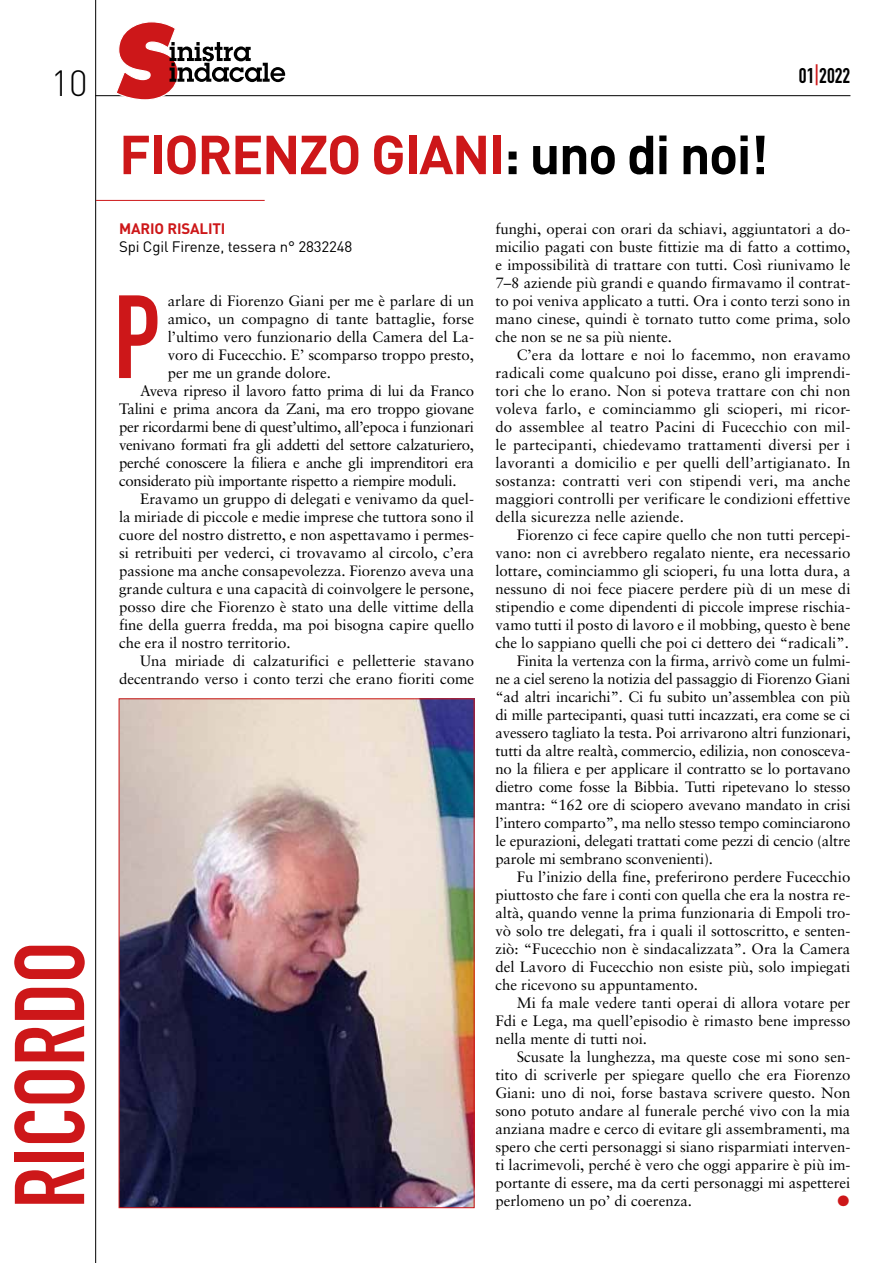
<style>
.page{position:relative;width:893px;height:1263px;background:#fff}
.page>*{position:absolute;margin:0;border:0;box-sizing:border-box;transform-origin:0 0}
.t1{font:116.1px "DIN Engschrift Std";color:#cd1719}
.t2{font:97.35px "DIN Engschrift Std";color:#cd1719}
.t3{font:700 54px "DIN";letter-spacing:-.03em;color:#cd1719}
.t4{font:300 36px "DIN";color:#000}
.t5{font:21px "DIN Engschrift Std";color:#000}
.t6{font:15px/18px "Sabon";color:#000;text-align:justify}
.t7{font:15px "Sabon";letter-spacing:-.02em;color:#000}
.t8{font:15px "DIN";letter-spacing:-.01em;color:#000}
.t9{font:700 15px "DIN";letter-spacing:-.01em;color:#cd1719}
.t10{font:15px "Zapf Dingbats";color:#cd1719}
.s1{color:#000}
.s2{color:#cd1719}
</style>
<div class="page">
<hr style="left:95px;top:95px;width:755px;height:1px;background:#000">
<svg style="left:115px;top:22px;width:170px;height:78px"></svg>
<hr style="left:95px;top:0;width:1px;height:1263px;background:#000">
<hr style="left:96px;top:200px;width:169px;height:1px;background:#cd1719">
<img style="left:121px;top:700px;width:351px;height:506px">
<h3 class="t4" style="left:51px;top:61px;width:39px">10</h3>
<h2 class="t2" style="left:-7px;top:1208px;width:268px;rotate:-90deg">RICORDO</h2>
<h3 class="t3" style="left:119px;top:119px;width:651px">FIORENZO GIANI<span class="s1">: uno di noi!</span></h3>
<h3 class="t5" style="left:799px;top:63px;width:53px">01<span class="s2">|</span>2022</h3>
<p class="t9" style="left:119px;top:219px;width:108px">MARIO RISALITI</p>
<p class="t8" style="left:119px;top:237px;width:235px">Spi Cgil Firenze, tessera n° 2832248</p>
<h1 class="t1" style="left:113px;top:269px;width:49px">P</h1>
<p class="t6" style="left:168px;top:292px;width:308px">arlare di Fiorenzo Giani per me è parlare di un</p>
<p class="t6" style="left:168px;top:310px;width:308px">amico, un compagno di tante battaglie, forse</p>
<p class="t6" style="left:168px;top:328px;width:308px">l’ultimo vero funzionario della Camera del La-</p>
<p class="t6" style="left:168px;top:346px;width:308px">voro di Fucecchio. E’ scomparso troppo presto,</p>
<p class="t6" style="left:168px;top:364px;width:165px">per me un grande dolore.</p>
<p class="t7" style="left:140px;top:382px;width:335px">Aveva ripreso il lavoro fatto prima di lui da Franco</p>
<p class="t7" style="left:119px;top:400px;width:357px">Talini e prima ancora da Zani, ma ero troppo giovane</p>
<p class="t7" style="left:119px;top:418px;width:357px">per ricordarmi bene di quest’ultimo, all’epoca i funzionari</p>
<p class="t7" style="left:119px;top:436px;width:357px">venivano formati fra gli addetti del settore calzaturiero,</p>
<p class="t7" style="left:119px;top:454px;width:357px">perché conoscere la filiera e anche gli imprenditori era</p>
<p class="t7" style="left:119px;top:472px;width:339px">considerato più importante rispetto a riempire moduli.</p>
<p class="t6" style="left:140px;top:490px;width:335px">Eravamo un gruppo di delegati e venivamo da quel-</p>
<p class="t6" style="left:119px;top:508px;width:356px">la miriade di piccole e medie imprese che tuttora sono il</p>
<p class="t6" style="left:119px;top:526px;width:357px">cuore del nostro distretto, e non aspettavamo i permes-</p>
<p class="t6" style="left:119px;top:544px;width:357px">si retribuiti per vederci, ci trovavamo al circolo, c’era</p>
<p class="t6" style="left:119px;top:562px;width:357px">passione ma anche consapevolezza. Fiorenzo aveva una</p>
<p class="t6" style="left:119px;top:580px;width:357px">grande cultura e una capacità di coinvolgere le persone,</p>
<p class="t6" style="left:119px;top:598px;width:357px">posso dire che Fiorenzo è stato una delle vittime della</p>
<p class="t6" style="left:119px;top:616px;width:357px">fine della guerra fredda, ma poi bisogna capire quello</p>
<p class="t6" style="left:119px;top:634px;width:173px">che era il nostro territorio.</p>
<p class="t6" style="left:140px;top:652px;width:335px">Una miriade di calzaturifici e pelletterie stavano</p>
<p class="t6" style="left:119px;top:670px;width:357px">decentrando verso i conto terzi che erano fioriti come</p>
<p class="t6" style="left:495px;top:220px;width:357px">funghi, operai con orari da schiavi, aggiuntatori a do&shy;micilio pagati con buste fittizie ma di fatto a cottimo, e impossibilità di trattare con tutti. Così riunivamo le 7–8 aziende più grandi e quando firmavamo il contrat&shy;to poi veniva applicato a tutti. Ora i conto terzi sono in mano cinese, quindi è tornato tutto come prima, solo che non se ne sa più niente.</p>
<p class="t6" style="left:495px;top:346px;width:357px;text-indent:21px">C’era da lottare e noi lo facemmo, non eravamo radicali come qualcuno poi disse, erano gli imprendi&shy;tori che lo erano. Non si poteva trattare con chi non voleva farlo, e cominciammo gli scioperi, mi ricor&shy;do assemblee al teatro Pacini di Fucecchio con mil&shy;le partecipanti, chiedevamo trattamenti diversi per i lavoranti a domicilio e per quelli dell’artigianato. In sostanza: contratti veri con stipendi veri, ma anche maggiori controlli per verificare le condizioni effettive della sicurezza nelle aziende.</p>
<p class="t6" style="left:517px;top:526px;width:335px">Fiorenzo ci fece capire quello che non tutti percepi-</p>
<p class="t6" style="left:495px;top:544px;width:357px">vano: non ci avrebbero regalato niente, era necessario</p>
<p class="t6" style="left:495px;top:562px;width:357px">lottare, cominciammo gli scioperi, fu una lotta dura, a</p>
<p class="t6" style="left:495px;top:580px;width:357px">nessuno di noi fece piacere perdere più di un mese di</p>
<p class="t6" style="left:495px;top:598px;width:357px">stipendio e come dipendenti di piccole imprese rischia-</p>
<p class="t6" style="left:495px;top:616px;width:357px">vamo tutti il posto di lavoro e il mobbing, questo è bene</p>
<p class="t6" style="left:495px;top:634px;width:355px">che lo sappiano quelli che poi ci dettero dei “radicali”.</p>
<p class="t6" style="left:517px;top:652px;width:335px">Finita la vertenza con la firma, arrivò come un fulmi-</p>
<p class="t6" style="left:495px;top:670px;width:357px">ne a ciel sereno la notizia del passaggio di Fiorenzo Giani</p>
<p class="t6" style="left:495px;top:688px;width:357px">“ad altri incarichi”. Ci fu subito un’assemblea con più</p>
<p class="t6" style="left:495px;top:706px;width:357px">di mille partecipanti, quasi tutti incazzati, era come se ci</p>
<p class="t6" style="left:495px;top:724px;width:357px">avessero tagliato la testa. Poi arrivarono altri funzionari,</p>
<p class="t6" style="left:495px;top:742px;width:357px">tutti da altre realtà, commercio, edilizia, non conosceva-</p>
<p class="t6" style="left:495px;top:760px;width:357px">no la filiera e per applicare il contratto se lo portavano</p>
<p class="t6" style="left:495px;top:778px;width:357px">dietro come fosse la Bibbia. Tutti ripetevano lo stesso</p>
<p class="t6" style="left:495px;top:796px;width:357px">mantra: “162 ore di sciopero avevano mandato in crisi</p>
<p class="t6" style="left:495px;top:814px;width:357px">l’intero comparto”, ma nello stesso tempo cominciarono</p>
<p class="t6" style="left:495px;top:832px;width:357px">le epurazioni, delegati trattati come pezzi di cencio (altre</p>
<p class="t6" style="left:495px;top:850px;width:219px">parole mi sembrano sconvenienti).</p>
<p class="t6" style="left:517px;top:868px;width:335px">Fu l’inizio della fine, preferirono perdere Fucecchio</p>
<p class="t6" style="left:495px;top:886px;width:357px">piuttosto che fare i conti con quella che era la nostra re-</p>
<p class="t6" style="left:495px;top:904px;width:357px">altà, quando venne la prima funzionaria di Empoli tro-</p>
<p class="t6" style="left:495px;top:922px;width:357px">vò solo tre delegati, fra i quali il sottoscritto, e senten-</p>
<p class="t6" style="left:495px;top:940px;width:357px">ziò: “Fucecchio non è sindacalizzata”. Ora la Camera</p>
<p class="t6" style="left:495px;top:958px;width:357px">del Lavoro di Fucecchio non esiste più, solo impiegati</p>
<p class="t6" style="left:495px;top:976px;width:204px">che ricevono su appuntamento.</p>
<p class="t6" style="left:517px;top:994px;width:335px">Mi fa male vedere tanti operai di allora votare per</p>
<p class="t6" style="left:495px;top:1012px;width:357px">Fdi e Lega, ma quell’episodio è rimasto bene impresso</p>
<p class="t6" style="left:495px;top:1030px;width:153px">nella mente di tutti noi.</p>
<p class="t6" style="left:517px;top:1048px;width:335px">Scusate la lunghezza, ma queste cose mi sono sen-</p>
<p class="t6" style="left:495px;top:1066px;width:357px">tito di scriverle per spiegare quello che era Fiorenzo</p>
<p class="t6" style="left:495px;top:1084px;width:357px">Giani: uno di noi, forse bastava scrivere questo. Non</p>
<p class="t6" style="left:495px;top:1102px;width:357px">sono potuto andare al funerale perché vivo con la mia</p>
<p class="t6" style="left:495px;top:1120px;width:357px">anziana madre e cerco di evitare gli assembramenti, ma</p>
<p class="t6" style="left:495px;top:1138px;width:357px">spero che certi personaggi si siano risparmiati interven-</p>
<p class="t6" style="left:495px;top:1156px;width:357px">ti lacrimevoli, perché è vero che oggi apparire è più im-</p>
<p class="t6" style="left:495px;top:1174px;width:357px">portante di essere, ma da certi personaggi mi aspetterei</p>
<p class="t6" style="left:495px;top:1192px;width:198px">perlomeno un po’ di coerenza.</p>
<p class="t10" style="left:837px;top:1194px;width:13px">●</p>
</div>
